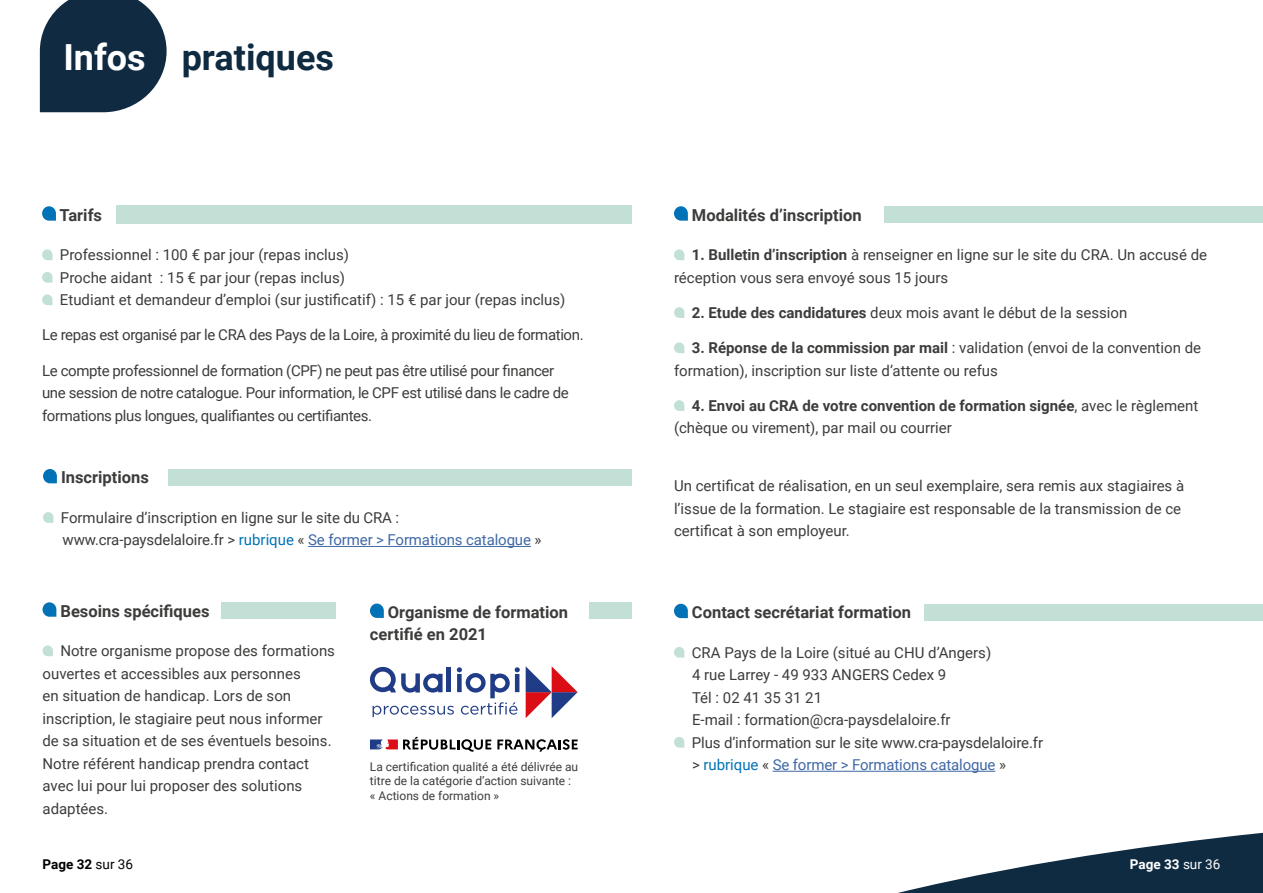
<style>
.page{position:relative;width:1263px;height:893px;background:#fff}
.page>*{position:absolute;margin:0;border:0;box-sizing:border-box;transform-origin:0 0}
.t1{font:700 36px "Roboto";color:#0f2b41}
.t2{font:700 16.5px/22.5px "Roboto";color:#3c3c3b}
.t3{font:15px/22.5px "Roboto";color:#3c3c3b}
.t4{font:15px/22.5px "Roboto";letter-spacing:-.025em;color:#3c3c3b}
.t5{font:700 13.5px "Roboto";color:#000}
.t6{font:700 13.5px "Roboto";color:#fff}
.t7{font:12px/14.4px "Roboto";color:#3c3c3b}
.s1{color:#fff}
.s2{color:#0073b6}
.s3{color:#3f68a5}
.s4{font-weight:400}
.s5{font-weight:700}
</style>
<div class="page">
<svg style="left:42px;top:206px;width:14px;height:15px"></svg>
<svg style="left:42px;top:249px;width:10px;height:11px"></svg>
<svg style="left:42px;top:272px;width:10px;height:11px"></svg>
<svg style="left:42px;top:294px;width:10px;height:11px"></svg>
<svg style="left:40px;top:0;width:127px;height:112px;background:#2c4458"></svg>
<div style="left:116px;top:205px;width:515px;height:19px;background:#c2e0d6"></div>
<div style="left:168px;top:469px;width:463px;height:17px;background:#c2e0d6"></div>
<div style="left:588px;top:602px;width:43px;height:17px;background:#c2e0d6"></div>
<svg style="left:370px;top:604px;width:14px;height:14px"></svg>
<svg style="left:370px;top:667px;width:150px;height:50px"></svg>
<svg style="left:526px;top:666px;width:52px;height:52px"></svg>
<svg style="left:497px;top:739px;width:81px;height:13px"></svg>
<svg style="left:370px;top:737px;width:121px;height:15px"></svg>
<div style="left:221px;top:602px;width:115px;height:17px;background:#c2e0d6"></div>
<svg style="left:43px;top:602px;width:13px;height:15px"></svg>
<svg style="left:43px;top:645px;width:10px;height:11px"></svg>
<hr style="left:308px;top:546px;width:223px;height:1px;background:#3f68a5">
<svg style="left:43px;top:469px;width:14px;height:14px"></svg>
<svg style="left:43px;top:512px;width:10px;height:11px"></svg>
<hr style="left:773px;top:771px;width:222px;height:1px;background:#3f68a5">
<svg style="left:674px;top:604px;width:14px;height:14px"></svg>
<svg style="left:674px;top:647px;width:10px;height:11px"></svg>
<svg style="left:674px;top:737px;width:10px;height:11px"></svg>
<svg style="left:674px;top:206px;width:14px;height:15px"></svg>
<svg style="left:674px;top:249px;width:10px;height:11px"></svg>
<svg style="left:674px;top:307px;width:10px;height:11px"></svg>
<svg style="left:674px;top:342px;width:10px;height:11px"></svg>
<svg style="left:674px;top:400px;width:10px;height:11px"></svg>
<div style="left:925px;top:604px;width:338px;height:16px;background:#c2e0d6"></div>
<div style="left:884px;top:206px;width:379px;height:17px;background:#c2e0d6"></div>
<svg style="left:898px;top:832px;width:365px;height:61px;fill:#0f2b41"></svg>
<h1 class="t1" style="left:63px;top:32px;width:272px"><span class="s1">Infos</span> pratiques</h1>
<p class="t2" style="left:60px;top:203px;width:44px">Tarifs</p>
<p class="t3" style="left:60px;top:243px;width:507px">Professionnel : 100 € par jour (repas inclus)<br>Proche aidant : 15 € par jour (repas inclus)<br>Etudiant et demandeur d’emploi (sur justificatif) : 15 € par jour (repas inclus)</p>
<p class="t4" style="left:42px;top:323px;width:543px">Le repas est organisé par le CRA des Pays de la Loire, à proximité du lieu de formation.</p>
<p class="t4" style="left:42px;top:359px;width:528px">Le compte professionnel de formation (CPF) ne peut pas être utilisé pour financer une session de notre catalogue. Pour information, le CPF est utilisé dans le cadre de formations plus longues, qualifiantes ou certifiantes.</p>
<p class="t2" style="left:61px;top:466px;width:89px">Inscriptions</p>
<p class="t3" style="left:61px;top:506px;width:482px">Formulaire d’inscription en ligne sur le site du CRA : www.cra-paysdelaloire.fr &gt; <span class="s2">rubrique</span> « <span class="s3">Se former &gt; Formations catalogue</span> »</p>
<p class="t2" style="left:60px;top:599px;width:151px">Besoins spécifiques</p>
<p class="t3" style="left:43px;top:639px;width:294px;text-indent:18px">Notre organisme propose des formations ouvertes et accessibles aux personnes<br>en situation de handicap. Lors de son inscription, le stagiaire peut nous informer de sa situation et de ses éventuels besoins.<br>Notre référent handicap prendra contact avec lui pour lui proposer des solutions adaptées.</p>
<p class="t5" style="left:43px;top:855px;width:92px">Page 32 <span class="s4">sur 36</span></p>
<p class="t2" style="left:370px;top:600px;width:200px;text-indent:18px">Organisme de formation certifié en 2021</p>
<p class="t7" style="left:370px;top:759px;width:210px">La certification qualité a été délivrée au titre de la catégorie d’action suivante : « Actions de formation »</p>
<p class="t2" style="left:692px;top:203px;width:171px">Modalités d’inscription</p>
<p class="t3" style="left:674px;top:243px;width:535px;text-indent:18px"><span class="s5">1. Bulletin d’inscription</span> à renseigner en ligne sur le site du CRA. Un accusé de réception vous sera envoyé sous 15 jours</p>
<p class="t3" style="left:692px;top:301px;width:437px"><span class="s5">2. Etude des candidatures</span> deux mois avant le début de la session</p>
<p class="t3" style="left:674px;top:336px;width:529px;text-indent:18px"><span class="s5">3. Réponse de la commission par mail</span> : validation (envoi de la convention de formation), inscription sur liste d’attente ou refus</p>
<p class="t3" style="left:674px;top:394px;width:526px;text-indent:18px"><span class="s5">4. Envoi au CRA de votre convention de formation signée</span>, avec le règlement (chèque ou virement), par mail ou courrier</p>
<p class="t3" style="left:674px;top:474px;width:512px">Un certificat de réalisation, en un seul exemplaire, sera remis aux stagiaires à l’issue de la formation. Le stagiaire est responsable de la transmission de ce certificat à son employeur.</p>
<p class="t2" style="left:692px;top:600px;width:221px">Contact secrétariat formation</p>
<p class="t3" style="left:692px;top:640px;width:353px">CRA Pays de la Loire (situé au CHU d’Angers)<br>4 rue Larrey - 49 933 ANGERS Cedex 9<br>Tél : 02 41 35 31 21<br>E-mail : formation@cra-paysdelaloire.fr<br>Plus d’information sur le site www.cra-paysdelaloire.fr &gt; <span class="s2">rubrique</span> « <span class="s3">Se former &gt; Formations catalogue</span> »</p>
<p class="t6" style="left:1130px;top:855px;width:92px">Page 33 <span class="s4">sur 36</span></p>
</div>
